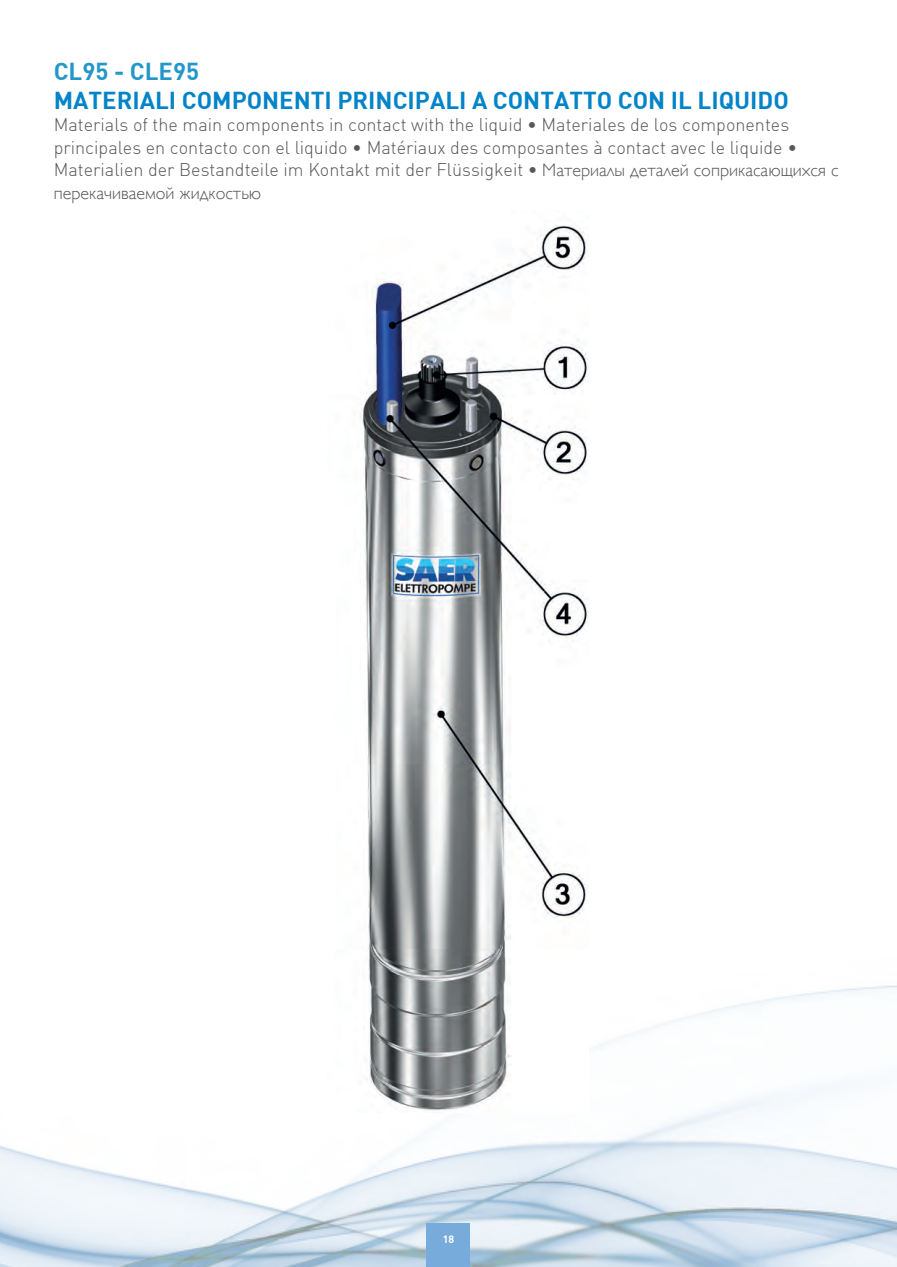
<style>
.page{position:relative;width:897px;height:1267px;background:#fff}
.page>*{position:absolute;margin:0;border:0;box-sizing:border-box;transform-origin:0 0}
.t1{font:24px "DIN Bold";color:#0384c8}
.t2{font:24px "DIN Bold";color:#2497ca}
.t3{font:18px/22.5px "DIN Light Alternate";color:#57585a}
.t4{font:300 18px "Gill Sans";color:#57585a}
.t5{font:10.5px "DIN Bold";color:#fff}
.s1{font-family:"Gill Sans";font-weight:300}
</style>
<div class="page">
<img style="left:0;top:985px;width:896px;height:281px">
<div style="left:427px;top:1223px;width:43px;height:43px;background:#77abdb"></div>
<img style="left:328px;top:225px;width:260px;height:887px">
<h1 class="t2" style="left:54px;top:56px;width:147px">CL95 - CLE95</h1>
<h1 class="t1" style="left:54px;top:85px;width:736px">MATERIALI COMPONENTI PRINCIPALI A CONTATTO CON IL LIQUIDO</h1>
<p class="t3" style="left:54px;top:113px;width:786px">Materials of the main components in contact with the liquid • Materiales de los componentes principales en contacto con el liquido • Matériaux des composantes à contact avec le liquide •<br>Materialien der Bestandteile im Kontakt mit der Flüssigkeit • <span class="s1">Материалы деталей соприкасающихся с</span></p>
<p class="t4" style="left:54px;top:179px;width:209px">перекачиваемой жидкостью</p>
<p class="t5" style="left:442px;top:1232px;width:13px">18</p>
</div>
